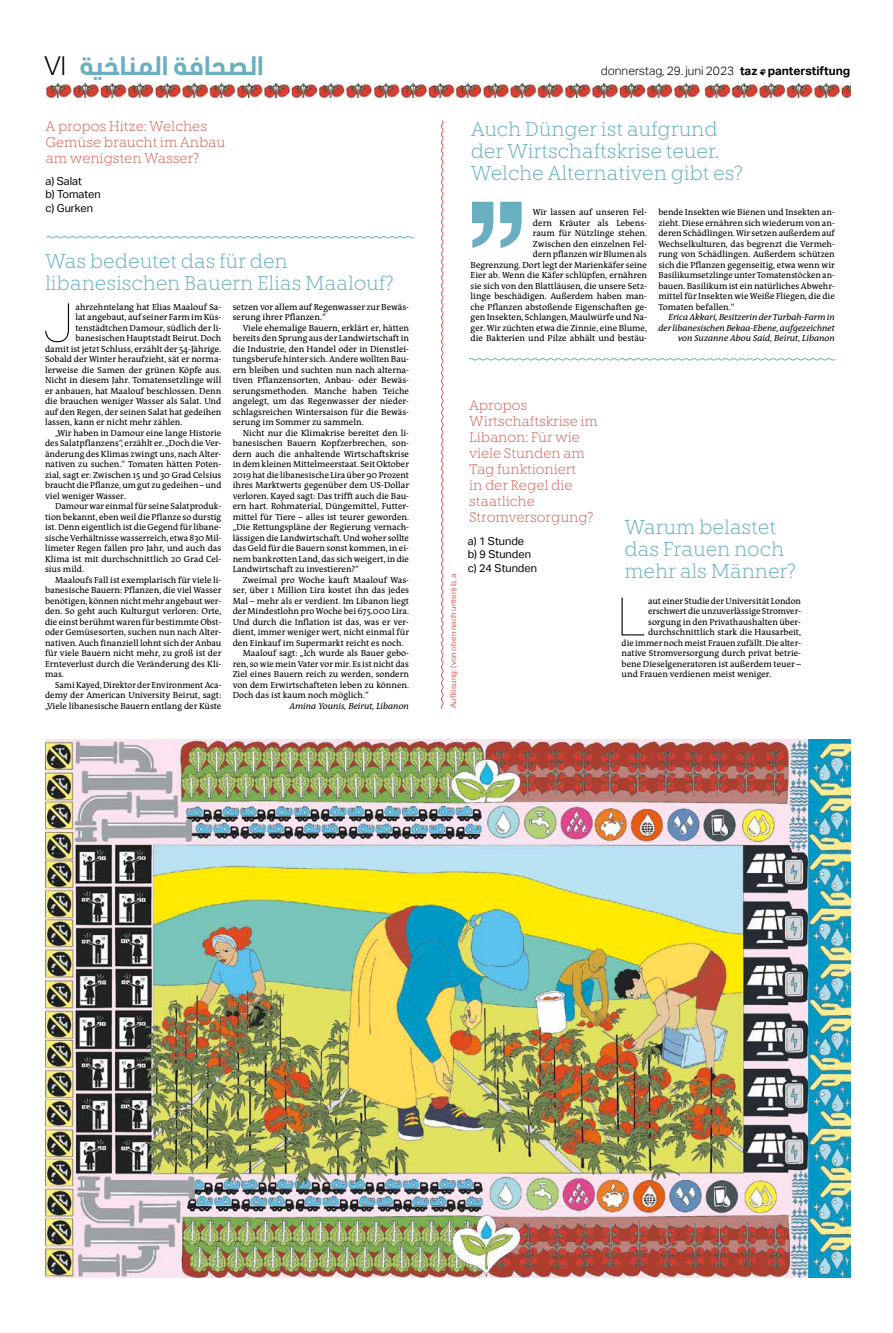
<style>
.page{position:relative;width:893px;height:1333px;background:#fff}
.page>*{position:absolute;margin:0;border:0;box-sizing:border-box;transform-origin:0 0}
.t1{font:100 53px "Aktiv Grotesk";color:#000}
.t2{font:700 26px "Aktiv Grotesk";color:#69afc1}
.t3{font:300 26px "Aktiv Grotesk";color:#000}
.t4{font:300 20px/22px "Knile";letter-spacing:-.01em;color:#69afc1}
.t5{font:300 14px/16px "Knile";letter-spacing:-.01em;color:#d16256}
.t6{font:300 12px "Aktiv Grotesk";color:#000}
.t7{font:11px/13.5px "Aktiv Grotesk";color:#000}
.t8{font:8.9px/10.5px "Qua Text";color:#000;text-align:justify}
.t9{font:italic 8.9px/10.5px "Qua Text";color:#000;text-align:right}
.t10{font:8px "Aktiv Grotesk";color:#d16256}
.s1{font-weight:700}
</style>
<div class="page">
<img style="left:46px;top:739px;width:804px;height:538px">
<svg style="left:441px;top:120px;width:3px;height:589px"></svg>
<svg style="left:46px;top:236px;width:368px;height:3px"></svg>
<svg style="left:469px;top:358px;width:366px;height:3px"></svg>
<img style="left:44px;top:84px;width:328px;height:14px">
<img style="left:372px;top:84px;width:478px;height:14px">
<svg style="left:472px;top:202px;width:50px;height:46px"></svg>
<h2 class="t3" style="left:44px;top:48px;width:23px">VI</h2>
<h2 class="t2" style="left:79px;top:48px;width:186px">ة من اخي ا ل ة صحاف ا ل</h2>
<h3 class="t6" style="left:601px;top:62px;width:251px">donnerstag, 29. juni 2023 <span class="s1">taz panterstiftung</span></h3>
<h3 class="t5" style="left:46px;top:118px;width:181px">A propos Hitze: Welches<br>Gemüse braucht im Anbau am wenigsten Wasser?</h3>
<p class="t7" style="left:46px;top:174px;width:57px">a) Salat<br>b) Tomaten c) Gurken</p>
<h3 class="t4" style="left:45px;top:249px;width:351px">Was bedeutet das für den libanesischen Bauern Elias Maalouf?</h3>
<h1 class="t1" style="left:43px;top:288px;width:31px">J</h1>
<p class="t8" style="left:76px;top:301px;width:147px">ahrzehntelang hat Elias Maalouf Sa-</p>
<p class="t8" style="left:76px;top:312px;width:147px">lat angebaut, auf seiner Farm im Küs-</p>
<p class="t8" style="left:76px;top:322px;width:147px">tenstädtchen Damour, südlich der li-</p>
<p class="t8" style="left:76px;top:333px;width:147px">banesischen Hauptstadt Beirut. Doch</p>
<p class="t8" style="left:45px;top:343px;width:178px">damit ist jetzt Schluss, erzählt der 54-Jährige.</p>
<p class="t8" style="left:45px;top:354px;width:178px">Sobald der Winter heraufzieht, sät er norma-</p>
<p class="t8" style="left:45px;top:364px;width:178px">lerweise die Samen der grünen Köpfe aus.</p>
<p class="t8" style="left:45px;top:375px;width:178px">Nicht in diesem Jahr. Tomatensetzlinge will</p>
<p class="t8" style="left:45px;top:385px;width:178px">er anbauen, hat Maalouf beschlossen. Denn</p>
<p class="t8" style="left:45px;top:396px;width:178px">die brauchen weniger Wasser als Salat. Und</p>
<p class="t8" style="left:45px;top:406px;width:178px">auf den Regen, der seinen Salat hat gedeihen</p>
<p class="t8" style="left:45px;top:417px;width:139px">lassen, kann er nicht mehr zählen.</p>
<p class="t8" style="left:55px;top:427px;width:168px">„Wir haben in Damour eine lange Historie</p>
<p class="t8" style="left:45px;top:438px;width:178px">des Salatpflanzens“, erzählt er. „Doch die Ver-</p>
<p class="t8" style="left:45px;top:448px;width:178px">änderung des Klimas zwingt uns, nach Alter-</p>
<p class="t8" style="left:45px;top:459px;width:178px">nativen zu suchen.“ Tomaten hätten Poten-</p>
<p class="t8" style="left:45px;top:469px;width:178px">zial, sagt er: Zwischen 15 und 30 Grad Celsius</p>
<p class="t8" style="left:45px;top:480px;width:178px">braucht die Pflanze, um gut zu gedeihen – und</p>
<p class="t8" style="left:45px;top:490px;width:82px">viel weniger Wasser.</p>
<p class="t8" style="left:55px;top:501px;width:168px">Damour war einmal für seine Salatproduk-</p>
<p class="t8" style="left:45px;top:511px;width:178px">tion bekannt, eben weil die Pflanze so durstig</p>
<p class="t8" style="left:45px;top:522px;width:178px">ist. Denn eigentlich ist die Gegend für libane-</p>
<p class="t8" style="left:45px;top:532px;width:178px">sische Verhältnisse wasserreich, etwa 830Mil-</p>
<p class="t8" style="left:45px;top:543px;width:178px">limeter Regen fallen pro Jahr, und auch das</p>
<p class="t8" style="left:45px;top:553px;width:178px">Klima ist mit durchschnittlich 20 Grad Cel-</p>
<p class="t8" style="left:45px;top:564px;width:40px">sius mild.</p>
<p class="t8" style="left:55px;top:574px;width:168px">Maaloufs Fall ist exemplarisch für viele li-</p>
<p class="t8" style="left:45px;top:585px;width:178px">banesische Bauern: Pflanzen, die viel Wasser</p>
<p class="t8" style="left:45px;top:595px;width:178px">benötigen, können nicht mehr angebaut wer-</p>
<p class="t8" style="left:45px;top:606px;width:178px">den. So geht auch Kulturgut verloren: Orte,</p>
<p class="t8" style="left:45px;top:616px;width:178px">die einst berühmt waren für bestimmte Obst-</p>
<p class="t8" style="left:45px;top:627px;width:178px">oder Gemüsesorten, suchen nun nach Alter-</p>
<p class="t8" style="left:45px;top:637px;width:178px">nativen. Auch finanziell lohnt sich der Anbau</p>
<p class="t8" style="left:45px;top:648px;width:178px">für viele Bauern nicht mehr, zu groß ist der</p>
<p class="t8" style="left:45px;top:658px;width:178px">Ernteverlust durch die Veränderung des Kli-</p>
<p class="t8" style="left:45px;top:669px;width:20px">mas.</p>
<p class="t8" style="left:55px;top:679px;width:168px">Sami Kayed, Direktor der Environment Aca-</p>
<p class="t8" style="left:45px;top:690px;width:178px">demy der American University Beirut, sagt:</p>
<p class="t8" style="left:45px;top:700px;width:178px">„Viele libanesische Bauern entlang der Küste</p>
<p class="t8" style="left:233px;top:301px;width:178px">setzen vor allem auf Regenwasser zur Bewäs&shy;serung ihrer Pflanzen.“</p>
<p class="t8" style="left:233px;top:322px;width:178px;text-indent:10px">Viele ehemalige Bauern, erklärt er, hätten bereits den Sprung aus der Landwirtschaft in die Industrie, den Handel oder in Dienstlei&shy;tungsberufe hinter sich. Andere wollten Bau&shy;ern bleiben und suchten nun nach alterna&shy;tiven Pflanzensorten, Anbau- oder Bewäs&shy;serungsmethoden. Manche haben Teiche angelegt, um das Regenwasser der nieder&shy;schlagsreichen Wintersaison für die Bewäs&shy;serung im Sommer zu sammeln.</p>
<p class="t8" style="left:233px;top:427px;width:178px;text-indent:10px">Nicht nur die Klimakrise bereitet den li&shy;banesischen Bauern Kopfzerbrechen, son&shy;dern auch die anhaltende Wirtschaftskrise in dem kleinen Mittelmeerstaat. Seit Oktober 2019 hat die libanesische Lira über 90 Prozent ihres Marktwerts gegenüber dem US-Dollar verloren. Kayed sagt: Das trifft auch die Bau&shy;ern hart. Rohmaterial, Düngemittel, Futter&shy;mittel für Tiere – alles ist teurer geworden. „Die Rettungspläne der Regierung vernach&shy;lässigen die Landwirtschaft. Und woher sollte das Geld für die Bauern sonst kommen, in ei&shy;nem bankrotten Land, das sich weigert, in die Landwirtschaft zu investieren?“</p>
<p class="t8" style="left:243px;top:574px;width:168px">Zweimal pro Woche kauft Maalouf Was-</p>
<p class="t8" style="left:233px;top:585px;width:178px">ser, über 1 Million Lira kostet ihn das jedes</p>
<p class="t8" style="left:233px;top:595px;width:178px">Mal – mehr als er verdient. Im Libanon liegt</p>
<p class="t8" style="left:233px;top:606px;width:178px">der Mindestlohn pro Woche bei 675.000 Lira.</p>
<p class="t8" style="left:233px;top:616px;width:178px">Und durch die Inflation ist das, was er ver-</p>
<p class="t8" style="left:233px;top:627px;width:178px">dient, immer weniger wert, nicht einmal für</p>
<p class="t8" style="left:233px;top:637px;width:172px">den Einkauf im Supermarkt reicht es noch.</p>
<p class="t8" style="left:243px;top:648px;width:168px">Maalouf sagt: „Ich wurde als Bauer gebo-</p>
<p class="t8" style="left:233px;top:658px;width:178px">ren, so wie mein Vater vor mir. Es ist nicht das</p>
<p class="t8" style="left:233px;top:669px;width:178px">Ziel eines Bauern reich zu werden, sondern</p>
<p class="t8" style="left:233px;top:679px;width:178px">von dem Erwirtschafteten leben zu können.</p>
<p class="t8" style="left:233px;top:690px;width:138px">Doch das ist kaum noch möglich.“</p>
<p class="t9" style="left:290px;top:700px;width:121px">Amina Younis, Beirut, Libanon</p>
<h3 class="t4" style="left:471px;top:117px;width:274px">Auch Dünger ist aufgrund der Wirtschaftskrise teuer.<br>Welche Alternativen gibt es?</h3>
<p class="t8" style="left:471px;top:207px;width:178px;text-align:right">Wir lassen auf unseren Fel-<br>dern Kräuter als Lebens-<br>raum für Nützlinge stehen.<br>Zwischen den einzelnen Fel-<br>dern pflanzen wir Blumen als<br>Begrenzung. Dort legt der Marienkäfer seine Eier ab. Wenn die Käfer schlüpfen, ernähren sie sich von den Blattläusen, die unsere Setz&shy;linge beschädigen. Außerdem haben man&shy;che Pflanzen abstoßende Eigenschaften ge&shy;gen Insekten, Schlangen, Maulwürfe und Na&shy;ger. Wir züchten etwa die Zinnie, eine Blume, die Bakterien und Pilze abhält und bestäu-</p>
<p class="t8" style="left:658px;top:207px;width:178px">bende Insekten wie Bienen und Insekten an&shy;zieht. Diese ernähren sich wiederum von an&shy;deren Schädlingen. Wir setzen außerdem auf Wechselkulturen, das begrenzt die Vermeh&shy;rung von Schädlingen. Außerdem schützen sich die Pflanzen gegenseitig, etwa wenn wir Basilikumsetzlinge unter Tomatenstöcken an&shy;bauen. Basilikum ist ein natürliches Abwehr&shy;mittel für Insekten wie Weiße Fliegen, die die Tomaten befallen.“</p>
<p class="t9" style="left:658px;top:312px;width:178px">Erica Akkari, Besitzerin der Turbah-Farm in der libanesischen Bekaa-Ebene, aufgezeichnet von Suzanne Abou Said, Beirut, Libanon</p>
<p class="t10" style="left:448px;top:708px;width:136px;rotate:-90deg">Auflösung: (von oben nach unten) b, a</p>
<h3 class="t5" style="left:469px;top:397px;width:130px">Apropos<br>Wirtschaftskrise im<br>Libanon: Für wie viele Stunden am<br>Tag funktioniert<br>in der Regel die staatliche<br>Stromversorgung?</h3>
<p class="t7" style="left:468px;top:534px;width:71px">a) 1 Stunde<br>b) 9 Stunden c) 24 Stunden</p>
<h3 class="t4" style="left:624px;top:516px;width:173px">Warum belastet das Frauen noch mehr als Männer?</h3>
<h1 class="t1" style="left:617px;top:582px;width:31px">L</h1>
<p class="t8" style="left:648px;top:595px;width:154px">aut einer Studie der Universität London</p>
<p class="t8" style="left:648px;top:606px;width:154px">erschwert die unzuverlässige Stromver-</p>
<p class="t8" style="left:648px;top:616px;width:154px">sorgung in den Privathaushalten über-</p>
<p class="t8" style="left:648px;top:627px;width:154px">durchschnittlich stark die Hausarbeit,</p>
<p class="t8" style="left:621px;top:637px;width:181px">die immer noch meist Frauen zufällt. Die alter-</p>
<p class="t8" style="left:621px;top:648px;width:181px">native Stromversorgung durch privat betrie-</p>
<p class="t8" style="left:621px;top:658px;width:181px">bene Dieselgeneratoren ist außerdem teuer –</p>
<p class="t8" style="left:621px;top:669px;width:151px">und Frauen verdienen meist weniger.</p>
</div>
